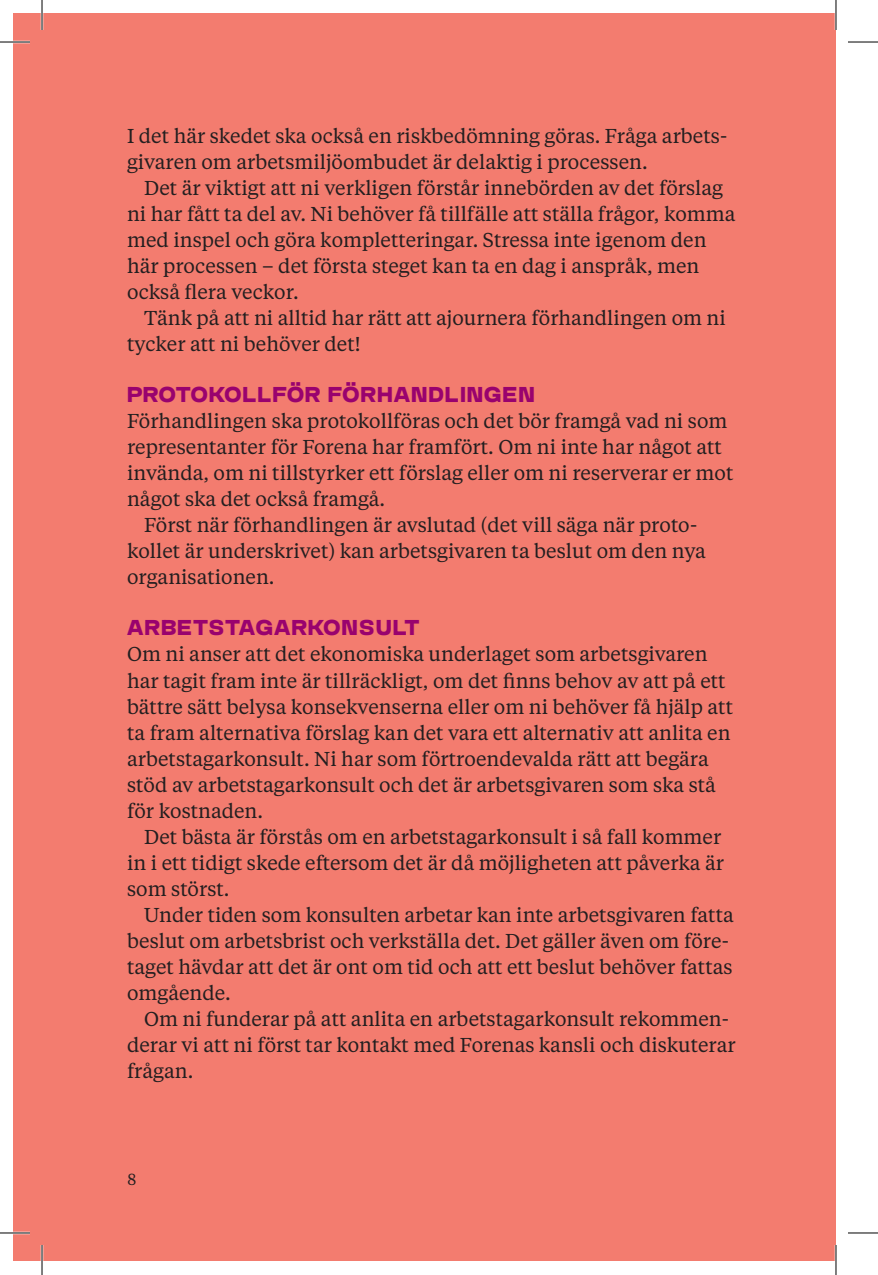
<style>
.page{position:relative;width:878px;height:1275px;background:#fff}
.page>*{position:absolute;margin:0;border:0;box-sizing:border-box;transform-origin:0 0}
.t1{font:24px "Forena";letter-spacing:.04em;color:#99026e}
.t2{font:20px/26px "Tiempos Text";color:#231f20}
.t3{font:16px "Tiempos Text";color:#231f20}
</style>
<div class="page">
<div style="left:14px;top:14px;width:822px;height:1247px;background:#f37c6f"></div>
<hr style="left:0;top:41px;width:30px;height:2px;background:#fff">
<hr style="left:0;top:1231px;width:30px;height:3px;background:#fff">
<hr style="left:41px;top:0;width:2px;height:30px;background:#fff">
<hr style="left:41px;top:1245px;width:2px;height:30px;background:#fff">
<hr style="left:834px;top:0;width:3px;height:30px;background:#fff">
<hr style="left:834px;top:1245px;width:3px;height:30px;background:#fff">
<hr style="left:0;top:42px;width:30px;height:1px;background:#000">
<hr style="left:848px;top:42px;width:30px;height:1px;background:#000">
<hr style="left:0;top:1232px;width:30px;height:1px;background:#000">
<hr style="left:848px;top:1232px;width:30px;height:1px;background:#000">
<hr style="left:42px;top:0;width:1px;height:30px;background:#000">
<hr style="left:42px;top:1245px;width:1px;height:30px;background:#000">
<hr style="left:835px;top:0;width:1px;height:30px;background:#000">
<hr style="left:835px;top:1245px;width:1px;height:30px;background:#000">
<p class="t2" style="left:127px;top:122px;width:601px">I det här skedet ska också en riskbedömning göras. Fråga arbets&shy;givaren om arbetsmiljöombudet är delaktig i processen.</p>
<p class="t2" style="left:127px;top:174px;width:610px;text-indent:17px">Det är viktigt att ni verkligen förstår innebörden av det förslag ni har fått ta del av. Ni behöver få tillfälle att ställa frågor, komma med inspel och göra kompletteringar. Stressa inte igenom den här processen – det första steget kan ta en dag i anspråk, men också flera veckor.</p>
<p class="t2" style="left:127px;top:304px;width:600px;text-indent:17px">Tänk på att ni alltid har rätt att ajournera förhandlingen om ni tycker att ni behöver det!</p>
<p class="t1" style="left:127px;top:381px;width:409px">PROTOKOLLFÖR FÖRHANDLINGEN</p>
<p class="t2" style="left:127px;top:407px;width:602px">Förhandlingen ska protokollföras och det bör framgå vad ni som</p>
<p class="t2" style="left:127px;top:433px;width:596px">representanter för Forena har framfört. Om ni inte har något att</p>
<p class="t2" style="left:127px;top:459px;width:608px">invända, om ni tillstyrker ett förslag eller om ni reserverar er mot</p>
<p class="t2" style="left:127px;top:485px;width:260px">något ska det också framgå.</p>
<p class="t2" style="left:144px;top:511px;width:555px">Först när förhandlingen är avslutad (det vill säga när proto-</p>
<p class="t2" style="left:127px;top:537px;width:580px">kollet är underskrivet) kan arbetsgivaren ta beslut om den nya</p>
<p class="t2" style="left:127px;top:563px;width:149px">organisationen.</p>
<p class="t1" style="left:127px;top:614px;width:294px">ARBETSTAGARKONSULT</p>
<p class="t2" style="left:127px;top:640px;width:607px">Om ni anser att det ekonomiska underlaget som arbetsgivaren har tagit fram inte är tillräckligt, om det finns behov av att på ett bättre sätt belysa konsekvenserna eller om ni behöver få hjälp att ta fram alternativa förslag kan det vara ett alternativ att anlita en arbetstagarkonsult. Ni har som förtroendevalda rätt att begära stöd av arbetstagarkonsult och det är arbetsgivaren som ska stå för kostnaden.</p>
<p class="t2" style="left:127px;top:822px;width:598px;text-indent:17px">Det bästa är förstås om en arbetstagarkonsult i så fall kommer in i ett tidigt skede eftersom det är då möjligheten att påverka är som störst.</p>
<p class="t2" style="left:127px;top:900px;width:608px;text-indent:17px">Under tiden som konsulten arbetar kan inte arbetsgivaren fatta beslut om arbetsbrist och verkställa det. Det gäller även om före&shy;taget hävdar att det är ont om tid och att ett beslut behöver fattas omgående.</p>
<p class="t2" style="left:127px;top:1004px;width:610px;text-indent:17px">Om ni funderar på att anlita en arbetstagarkonsult rekommen&shy;derar vi att ni först tar kontakt med Forenas kansli och diskuterar frågan.</p>
<p class="t3" style="left:127px;top:1168px;width:10px">8</p>
</div>
